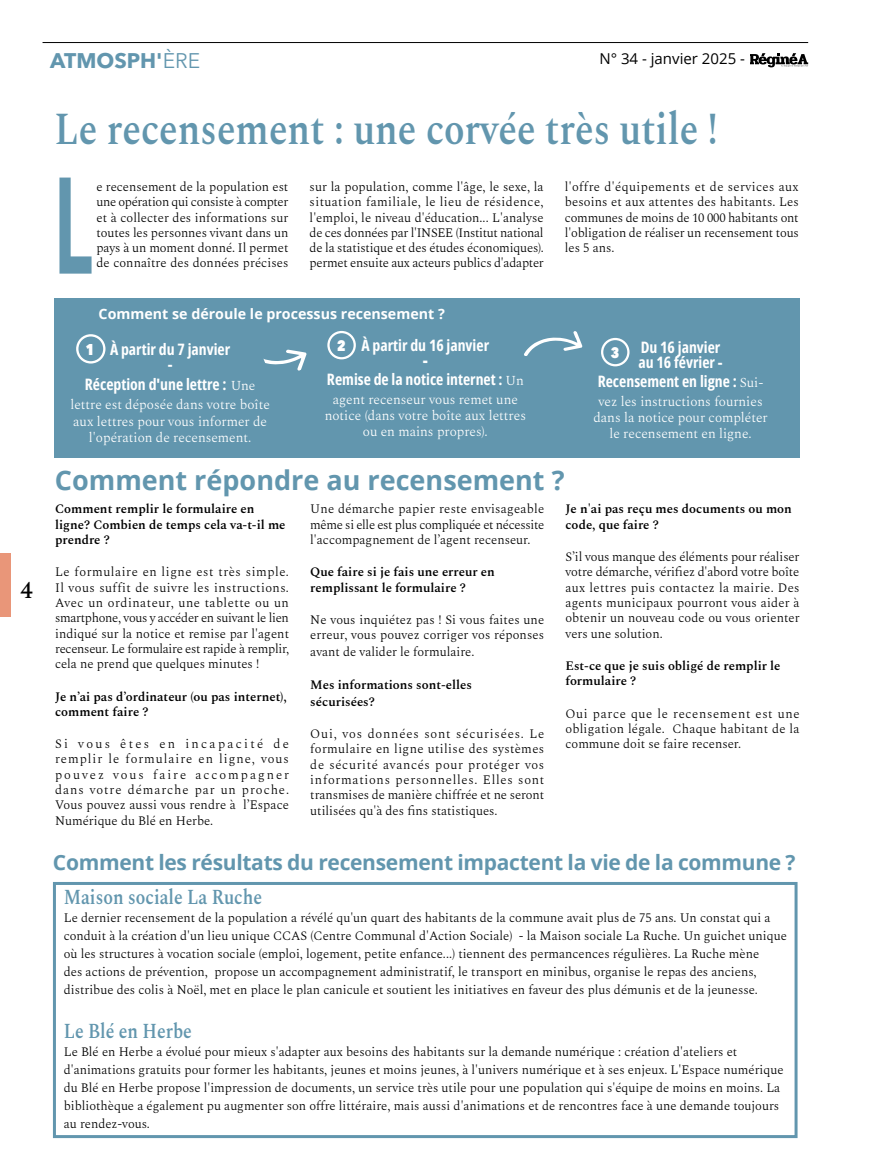
<style>
.page{position:relative;width:872px;height:1170px;background:#fff}
.page>*{position:absolute;margin:0;border:0;box-sizing:border-box;transform-origin:0 0}
.t1{font:condensed 120px "AIAG";color:#6296ae}
.t2{font:600 45px "Spectral";color:#6296ae;scale:.84 1}
.t3{font:700 27px "Open Sans";color:#6296ae}
.t4{font:500 24px "Spectral";color:#000}
.t5{font:700 21px "Open Sans";letter-spacing:-.015em;color:#6296ae}
.t6{font:600 21px "Spectral";color:#6296ae;scale:.84 1}
.t7{font:700 21px "Avenir Next LT Pro";color:#6296ae}
.t8{font:700 15.75px/15px "Open Sans Condensed";color:#fff;text-align:center}
.t9{font:800 condensed 15.6px "Avenir Next LT Pro";color:#fff}
.t10{font:800 condensed 15.15px "Avenir Next LT Pro";color:#fff}
.t11{font:15px "Open Sans";color:#000}
.t12{font:700 14.25px "Open Sans";color:#fff}
.t13{font:300 13.5px/16.2px "Spectral";color:#fff;text-align:center}
.t14{font:300 12.75px/15.3px "Spectral";color:#000;text-align:justify}
.t15{font:600 12.75px/15.3px "Spectral";color:#000}
.s1{font-weight:400}
.s2{font-weight:800}
.s3{font-family:"Spectral";font-weight:300;font-size:13.5px}
</style>
<div class="page">
<div style="left:54px;top:298px;width:746px;height:160px;background:#6296ae"></div>
<div style="left:76px;top:334px;width:29px;height:29px;border:2px solid #fff;border-radius:50%"></div>
<div style="left:327px;top:331px;width:29px;height:28px;border:2px solid #fff;border-radius:50%"></div>
<div style="left:601px;top:338px;width:28px;height:28px;border:2px solid #fff;border-radius:50%"></div>
<svg style="left:263px;top:349px;width:44px;height:22px"></svg>
<svg style="left:524px;top:331px;width:58px;height:25px"></svg>
<div style="left:53px;top:881px;width:744px;height:256px;border:3px solid #6296ae"></div>
<div style="left:0;top:553px;width:11px;height:64px;background:#e99679"></div>
<svg style="left:750px;top:53px;width:58px;height:14px"></svg>
<hr style="left:43px;top:42px;width:765px;height:1px;background:#000">
<h3 class="t4" style="left:20px;top:572px;width:14px">4</h3>
<h3 class="t7" style="left:50px;top:48px;width:151px">ATMOSPH'<span class="s1">ÈRE</span></h3>
<p class="t11" style="left:599px;top:48px;width:147px">N° 34 - janvier 2025 -</p>
<p class="t11" style="left:616px;top:49px;width:126px">N° 26 - mai 2023 -</p>
<h2 class="t2" style="left:54px;top:97px;width:791px">Le recensement : une corvée très utile !</h2>
<h1 class="t1" style="left:54px;top:177px;width:44px">L</h1>
<p class="t14" style="left:96px;top:178px;width:193px">e recensement de la population est une opération qui consiste à compter et à collecter des informations sur toutes les personnes vivant dans un pays à un moment donné. Il permet de connaître des données précises</p>
<p class="t14" style="left:310px;top:178px;width:236px">sur la population, comme l'âge, le sexe, la situation familiale, le lieu de résidence, l'emploi, le niveau d'éducation... L'analyse de ces données par l'INSEE (Institut national de la statistique et des études économiques). permet ensuite aux acteurs publics d'adapter</p>
<p class="t14" style="left:565px;top:178px;width:236px">l'offre d'équipements et de services aux besoins et aux attentes des habitants. Les communes de moins de 10 000 habitants ont l'obligation de réaliser un recensement tous les 5 ans.</p>
<p class="t12" style="left:99px;top:304px;width:348px">Comment se déroule le processus recensement ?</p>
<p class="t8" style="left:361px;top:337px;width:129px">À partir du 16 janvier</p>
<p class="t8" style="left:327px;top:350px;width:198px;line-height:18.9px"><span class="s2">-<br></span>Remise de la notice internet : <span class="s3">Un</span></p>
<p class="t13" style="left:325px;top:390px;width:203px">agent recenseur vous remet une notice (dans votre boîte aux lettres ou en mains propres).</p>
<p class="t9" style="left:86px;top:339px;width:10px">1</p>
<p class="t10" style="left:337px;top:336px;width:10px">2</p>
<p class="t8" style="left:110px;top:341px;width:122px">À partir du 7 janvier -</p>
<p class="t8" style="left:85px;top:376px;width:172px">Réception d'une lettre : <span class="s3">Une</span></p>
<p class="t13" style="left:70px;top:396px;width:201px">lettre est déposée dans votre boîte aux lettres pour vous informer de l'opération de recensement.</p>
<h3 class="t3" style="left:55px;top:461px;width:511px">Comment répondre au recensement ?</h3>
<p class="t8" style="left:638px;top:339px;width:86px;text-align:left">Du 16 janvier au 16 février -</p>
<p class="t8" style="left:597px;top:373px;width:167px">Recensement en ligne : <span class="s3">Sui-</span></p>
<p class="t13" style="left:593px;top:392px;width:176px">vez les instructions fournies dans la notice pour compléter le recensement en ligne.</p>
<p class="t10" style="left:611px;top:343px;width:10px">3</p>
<p class="t15" style="left:55px;top:500px;width:232px">Comment remplir le formulaire en ligne? Combien de temps cela va-t-il me prendre ?</p>
<p class="t14" style="left:55px;top:563px;width:235px">Le formulaire en ligne est très simple.<br>Il vous suffit de suivre les instructions.<br>Avec un ordinateur, une tablette ou un smartphone, vous y accéder en suivant le lien indiqué sur la notice et remise par l'agent recenseur. Le formulaire est rapide à remplir, cela ne prend que quelques minutes !</p>
<p class="t15" style="left:55px;top:687px;width:233px">Je n’ai pas d’ordinateur (ou pas internet), comment faire ?</p>
<p class="t14" style="left:55px;top:735px;width:235px">Si vous êtes en incapacité de remplir le formulaire en ligne, vous pouvez vous faire accompagner dans votre démarche par un proche.<br>Vous pouvez aussi vous rendre à l’Espace Numérique du Blé en Herbe.</p>
<p class="t14" style="left:310px;top:500px;width:235px">Une démarche papier reste envisageable même si elle est plus compliquée et nécessite l'accompagnement de l’agent recenseur.</p>
<p class="t15" style="left:310px;top:563px;width:186px">Que faire si je fais une erreur en remplissant le formulaire ?</p>
<p class="t14" style="left:310px;top:611px;width:235px">Ne vous inquiétez pas ! Si vous faites une erreur, vous pouvez corriger vos réponses</p>
<p class="t14" style="left:310px;top:643px;width:166px">avant de valider le formulaire.</p>
<p class="t15" style="left:310px;top:675px;width:163px;line-height:17.1px">Mes informations sont-elles sécurisées?</p>
<p class="t14" style="left:310px;top:725px;width:235px">Oui, vos données sont sécurisées. Le formulaire en ligne utilise des systèmes de sécurité avancés pour protéger vos informations personnelles. Elles sont transmises de manière chiffrée et ne seront utilisées qu'à des fins statistiques.</p>
<p class="t15" style="left:565px;top:500px;width:228px">Je n'ai pas reçu mes documents ou mon code, que faire ?</p>
<p class="t14" style="left:565px;top:548px;width:236px">S’il vous manque des éléments pour réaliser votre démarche, vérifiez d'abord votre boîte aux lettres puis contactez la mairie. Des agents municipaux pourront vous aider à obtenir un nouveau code ou vous orienter vers une solution.</p>
<p class="t15" style="left:565px;top:657px;width:216px">Est-ce que je suis obligé de remplir le formulaire ?</p>
<p class="t14" style="left:565px;top:704px;width:235px">Oui parce que le recensement est une obligation légale. Chaque habitant de la commune doit se faire recenser.</p>
<h3 class="t5" style="left:53px;top:847px;width:744px">Comment les résultats du recensement impactent la vie de la commune ?</h3>
<h3 class="t6" style="left:64px;top:881px;width:237px">Maison sociale La Ruche</h3>
<p class="t14" style="left:64px;top:908px;width:724px;line-height:18px;text-align:left">Le dernier recensement de la population a révélé qu'un quart des habitants de la commune avait plus de 75 ans. Un constat qui a conduit à la création d'un lieu unique CCAS (Centre Communal d'Action Sociale) - la Maison sociale La Ruche. Un guichet unique où les structures à vocation sociale (emploi, logement, petite enfance...) tiennent des permancences régulières. La Ruche mène<br>des actions de prévention, propose un accompagnement administratif, le transport en minibus, organise le repas des anciens, distribue des colis à Noël, met en place le plan canicule et soutient les initiatives en faveur des plus démunis et de la jeunesse.</p>
<h3 class="t6" style="left:64px;top:1015px;width:154px">Le Blé en Herbe</h3>
<p class="t14" style="left:64px;top:1041px;width:721px;line-height:18px;text-align:left">Le Blé en Herbe a évolué pour mieux s'adapter aux besoins des habitants sur la demande numérique : création d'ateliers et d'animations gratuits pour former les habitants, jeunes et moins jeunes, à l'univers numérique et à ses enjeux. L'Espace numérique du Blé en Herbe propose l'impression de documents, un service très utile pour une population qui s'équipe de moins en moins. La bibliothèque a également pu augmenter son offre littéraire, mais aussi d'animations et de rencontres face à une demande toujours au rendez-vous.</p>
</div>
